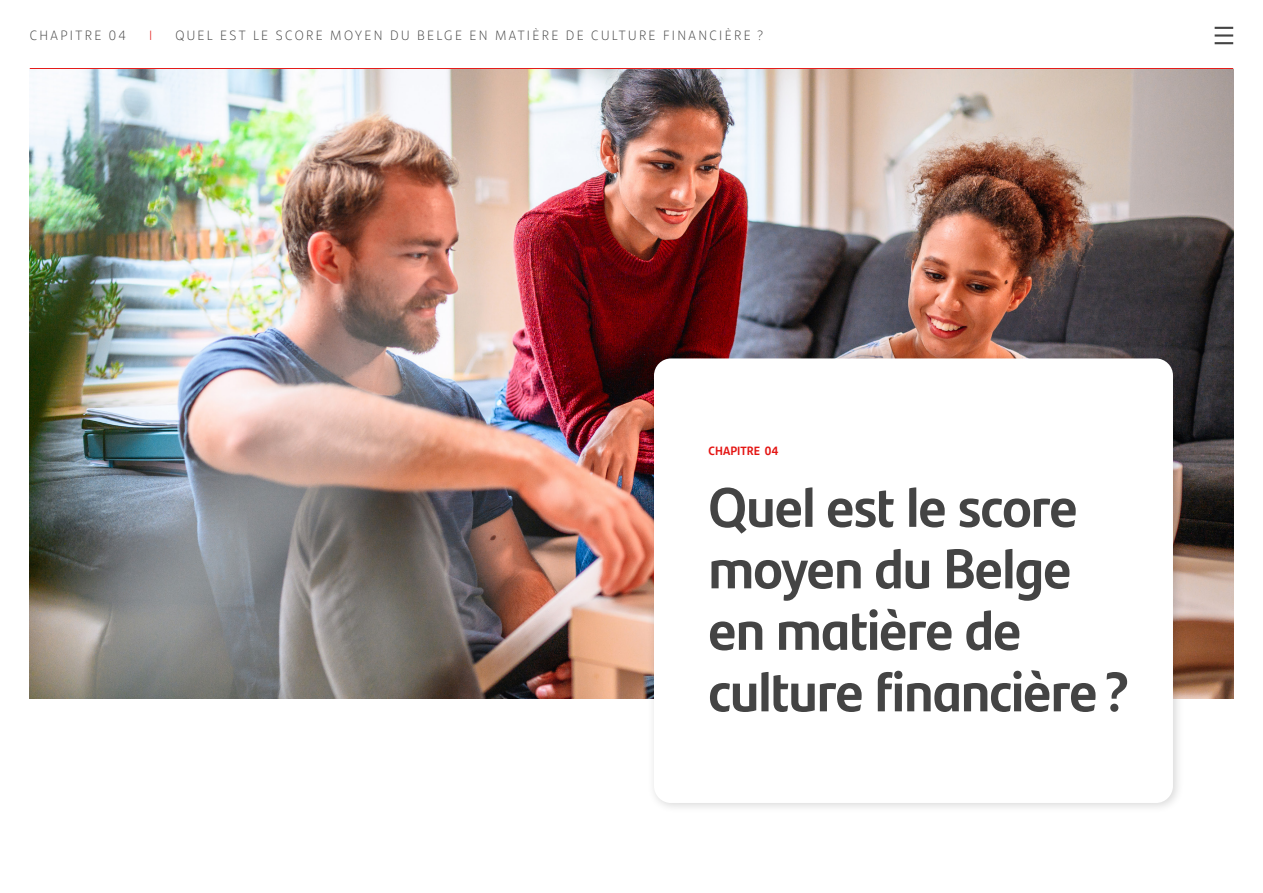
<style>
.page{position:relative;width:1263px;height:893px;background:#fff}
.page>*{position:absolute;margin:0;border:0;box-sizing:border-box;transform-origin:0 0}
.t1{font:700 55.5px/61.5px "Santander Headline";letter-spacing:-.01em;color:#444}
.t2{font:300 13.5px "Santander Text";letter-spacing:.175em;color:#444}
.t3{font:300 13.5px "Santander Text";color:#e41513}
.t4{font:700 12px "Santander Headline";letter-spacing:.01em;color:#e41513}
</style>
<div class="page">
<hr style="left:30px;top:68px;width:1203px;height:2px;background:#e41513">
<svg style="left:1214px;top:42px;width:19px;height:2px"></svg>
<hr style="left:1214px;top:34px;width:19px;height:3px;background:#444">
<svg style="left:1214px;top:27px;width:19px;height:2px"></svg>
<img style="left:30px;top:70px;width:1203px;height:628px">
<div style="left:647px;top:351px;width:537px;height:463px;background:#000;opacity:.15"></div>
<div style="left:654px;top:358px;width:519px;height:445px;background:#fff;border-radius:17px"></div>
<p class="t2" style="left:30px;top:25px;width:98px">CHAPITRE 04</p>
<p class="t3" style="left:149px;top:25px;width:5px">I</p>
<p class="t2" style="left:175px;top:25px;width:589px">QUEL EST LE SCORE MOYEN DU BELGE EN MATIÈRE DE CULTURE FINANCIÈRE ?</p>
<p class="t4" style="left:708px;top:442px;width:71px">CHAPITRE 04</p>
<h1 class="t1" style="left:708px;top:473px;width:422px">Quel est le score moyen du Belge en matière de culture financière?</h1>
</div>
